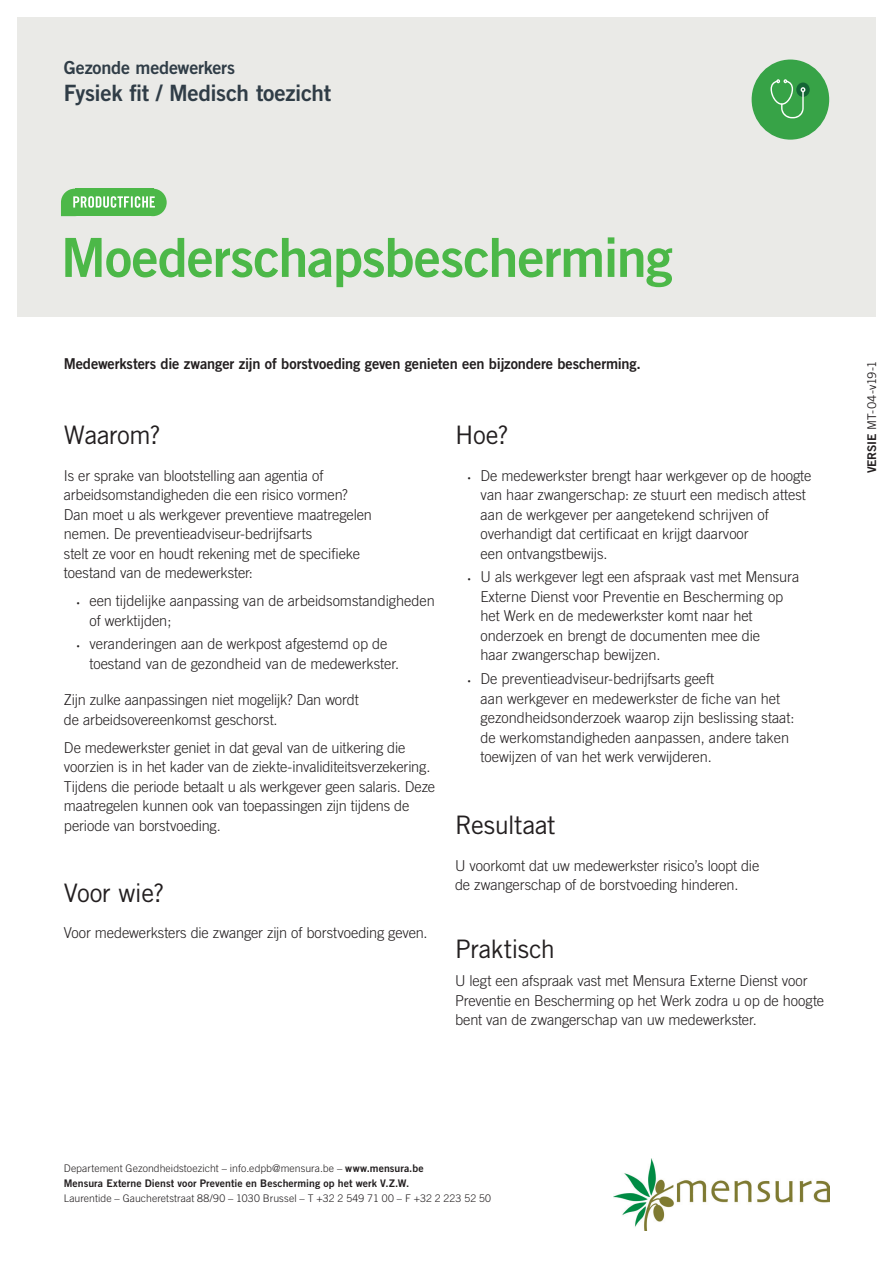
<style>
.page{position:relative;width:893px;height:1263px;background:#fff}
.page>*{position:absolute;margin:0;border:0;box-sizing:border-box;transform-origin:0 0}
.t1{font:54px "Trade Gothic LT Bold Two";letter-spacing:-.02em;color:#4cb848}
.t2{font:25.5px "Trade Gothic LT";letter-spacing:-.015em;color:#231f20}
.t3{font:22.5px "Trade Gothic LT Bold Two";letter-spacing:-.015em;color:#303d47}
.t4{font:18px "Trade Gothic LT Bold Two";letter-spacing:-.01em;color:#303d47}
.t5{font:300 15px/19.5px "Trade Gothic LT";letter-spacing:-.005em;color:#231f20}
.t6{font:15px "Trade Gothic LT Bold Two";letter-spacing:-.01em;color:#231f20}
.t7{font:12px "Trade Gothic LT";letter-spacing:-.02em;color:#231f20}
.t8{font:300 10.5px "Trade Gothic LT";letter-spacing:.005em;color:#231f20}
.t9{font:10.5px "Trade Gothic LT Bold Two";letter-spacing:.005em;color:#231f20}
.s1{font-family:"Myriad Pro";font-weight:400;font-size:10.5px}
.s2{font-family:"Trade Gothic LT Bold Two"}
.s3{font-family:"Trade Gothic LT Bold Two";font-weight:400}
</style>
<div class="page">
<div style="left:17px;top:17px;width:859px;height:299px;background:#eaeae7"></div>
<img style="left:613px;top:1158px;width:216px;height:72px">
<div style="left:752px;top:60px;width:77px;height:80px;background:#37a347;border-radius:50%"></div>
<div style="left:796px;top:83px;width:14px;height:14px;background:#136635;border-radius:50%"></div>
<svg style="left:770px;top:79px;width:35px;height:39px"></svg>
<div style="left:139px;top:189px;width:28px;height:27px;background:#4cb848;border-radius:50%"></div>
<svg style="left:61px;top:189px;width:94px;height:27px;background:#6dc56a"></svg>
<p class="t4" style="left:64px;top:57px;width:173px">Gezonde medewerkers</p>
<h3 class="t3" style="left:64px;top:79px;width:269px">Fysiek fit / Medisch toezicht</h3>
<h1 class="t1" style="left:61px;top:224px;width:613px">Moederschapsbescherming</h1>
<p class="t6" style="left:64px;top:354px;width:579px">Medewerksters die zwanger zijn of borstvoeding geven genieten een bijzondere bescherming.</p>
<h2 class="t2" style="left:64px;top:420px;width:98px">Waarom?</h2>
<p class="t5" style="left:64px;top:465px;width:310px">Is er sprake van blootstelling aan agentia of arbeidsomstandigheden die een risico vormen?<br>Dan moet u als werkgever preventieve maatregelen nemen. De preventieadviseur-bedrijfsarts<br>stelt ze voor en houdt rekening met de specifieke toestand van de medewerkster:</p>
<p class="t5" style="left:89px;top:591px;width:347px;text-indent:-13px"><span class="s1">•</span> een tijdelijke aanpassing van de arbeidsomstandigheden of werktijden;</p>
<p class="t5" style="left:89px;top:634px;width:311px;text-indent:-13px"><span class="s1">•</span> veranderingen aan de werkpost afgestemd op de toestand van de gezondheid van de medewerkster.</p>
<p class="t5" style="left:64px;top:690px;width:296px">Zijn zulke aanpassingen niet mogelijk? Dan wordt de arbeidsovereenkomst geschorst.</p>
<p class="t5" style="left:64px;top:737px;width:373px">De medewerkster geniet in dat geval van de uitkering die voorzien is in het kader van de ziekte-invaliditeitsverzekering.<br>Tijdens die periode betaalt u als werkgever geen salaris. Deze maatregelen kunnen ook van toepassingen zijn tijdens de periode van borstvoeding.</p>
<h2 class="t2" style="left:64px;top:877px;width:102px">Voor wie?</h2>
<p class="t5" style="left:64px;top:923px;width:365px">Voor medewerksters die zwanger zijn of borstvoeding geven.</p>
<h2 class="t2" style="left:455px;top:420px;width:55px">Hoe?</h2>
<p class="t5" style="left:481px;top:465px;width:332px;text-indent:-13px"><span class="s1">•</span> De medewerkster brengt haar werkgever op de hoogte van haar zwangerschap: ze stuurt een medisch attest aan de werkgever per aangetekend schrijven of overhandigt dat certificaat en krijgt daarvoor<br>een ontvangstbewijs.</p>
<p class="t5" style="left:481px;top:567px;width:320px;text-indent:-13px"><span class="s1">•</span> U als werkgever legt een afspraak vast met Mensura Externe Dienst voor Preventie en Bescherming op het Werk en de medewerkster komt naar het onderzoek en brengt de documenten mee die<br>haar zwangerschap bewijzen.</p>
<p class="t5" style="left:481px;top:669px;width:315px;text-indent:-13px"><span class="s1">•</span> De preventieadviseur-bedrijfsarts geeft<br>aan werkgever en medewerkster de fiche van het gezondheidsonderzoek waarop zijn beslissing staat: de werkomstandigheden aanpassen, andere taken toewijzen of van het werk verwijderen.</p>
<h2 class="t2" style="left:455px;top:810px;width:102px">Resultaat</h2>
<p class="t5" style="left:455px;top:855px;width:306px">U voorkomt dat uw medewerkster risico’s loopt die de zwangerschap of de borstvoeding hinderen.</p>
<h2 class="t2" style="left:455px;top:934px;width:102px">Praktisch</h2>
<p class="t5" style="left:455px;top:971px;width:371px">U legt een afspraak vast met Mensura Externe Dienst voor<br>Preventie en Bescherming op het Werk zodra u op de hoogte bent van de zwangerschap van uw medewerkster.</p>
<p class="t7" style="left:865px;top:473px;width:114px;rotate:-90deg"><span class="s2">VERSIE</span> MT-04-v19-1</p>
<p class="t8" style="left:64px;top:1162px;width:361px">Departement Gezondheidstoezicht – info.edpb@mensura.be – <span class="s3">www.mensura.be</span></p>
<p class="t9" style="left:64px;top:1176px;width:347px">Mensura Externe Dienst voor Preventie en Bescherming op het werk V.Z.W.</p>
<p class="t8" style="left:64px;top:1192px;width:429px">Laurentide – Gaucheretstraat 88/90 – 1030 Brussel – T +32 2 549 71 00 – F +32 2 223 52 50</p>
</div>
